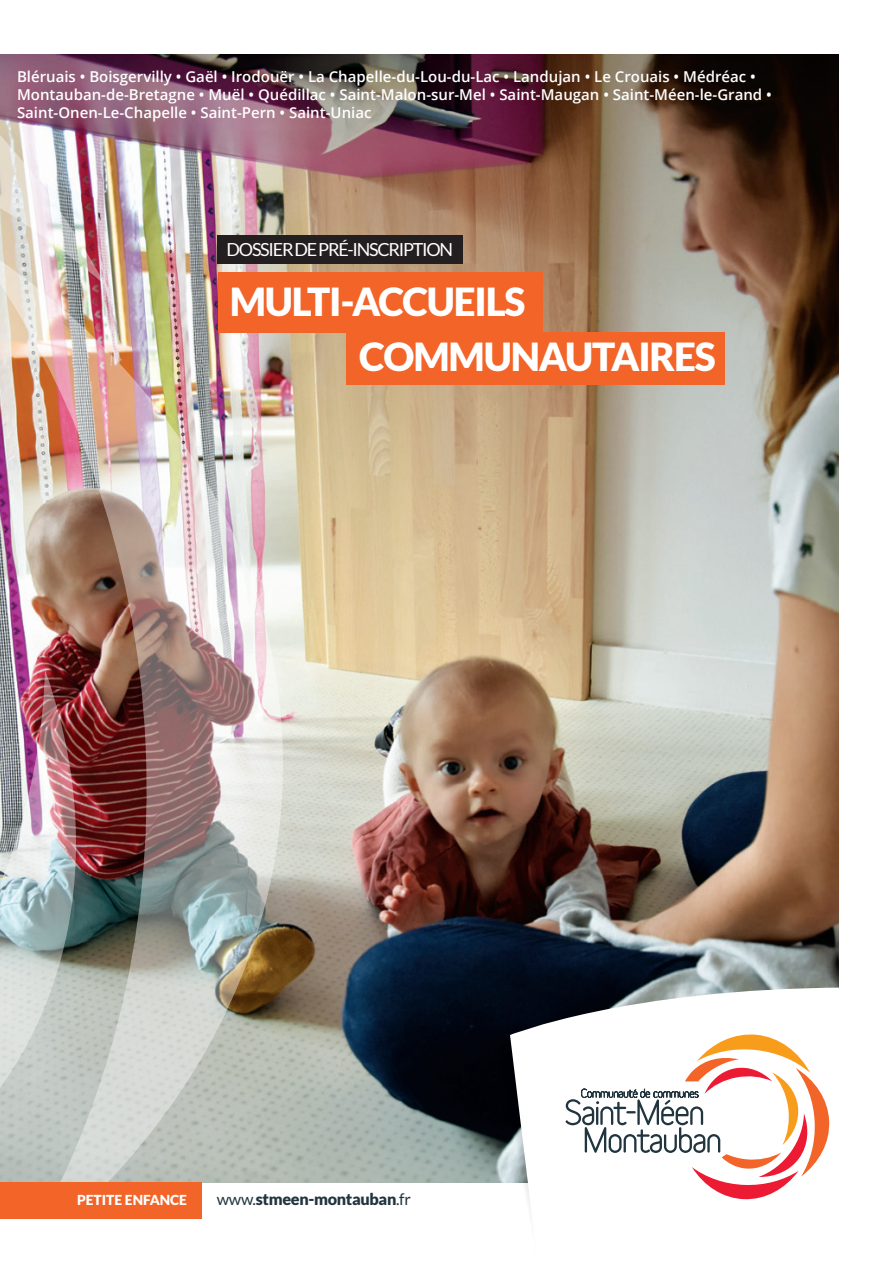
<style>
.page{position:relative;width:893px;height:1263px;background:#fff}
.page>*{position:absolute;margin:0;border:0;box-sizing:border-box;transform-origin:0 0}
.t1{font:900 38.7px "Lato";letter-spacing:-.03em;color:#fff}
.t2{font:18px "Lato";letter-spacing:-.07em;color:#fff}
.t3{font:900 16.2px "Lato";letter-spacing:-.02em;color:#21353f}
.t4{font:600 15px/18px "Open Sans";color:#fff}
.t5{font:900 13.8px "Lato";color:#fff}
.s1{font-weight:400}
</style>
<div class="page">
<img style="left:106px;top:54px;width:733px;height:1128px">
<img style="left:0;top:54px;width:106px;height:186px">
<img style="left:0;top:240px;width:288px;height:979px">
<div style="left:347px;top:332px;width:378px;height:53px;background:#f26428"></div>
<div style="left:218px;top:235px;width:245px;height:29px;background:#231f20"></div>
<div style="left:218px;top:272px;width:324px;height:61px;background:#f26428"></div>
<div style="left:0;top:1182px;width:202px;height:36px;background:#f26428"></div>
<svg style="left:510px;top:987px;width:329px;height:195px"></svg>
<svg style="left:497px;top:1034px;width:332px;height:175px"></svg>
<p class="t4" style="left:17px;top:67px;width:756px">Bléruais • Boisgervilly • Gaël • Irodouër • La Chapelle-du-Lou-du-Lac • Landujan • Le Crouais • Médréac •<br>Montauban-de-Bretagne • Muël • Quédillac • Saint-Malon-sur-Mel • Saint-Maugan • Saint-Méen-le-Grand •</p>
<p class="t4" style="left:17px;top:103px;width:356px">Saint-Onen-Le-Chapelle • Saint-Pern • Saint-Uniac</p>
<p class="t2" style="left:227px;top:239px;width:228px">DOSSIER DE PRÉ-INSCRIPTION</p>
<p class="t1" style="left:230px;top:279px;width:297px">MULTI-ACCUEILS</p>
<p class="t1" style="left:359px;top:334px;width:358px">COMMUNAUTAIRES</p>
<p class="t5" style="left:77px;top:1192px;width:112px">PETITE ENFANCE</p>
<p class="t3" style="left:217px;top:1190px;width:196px"><span class="s1">www.</span>stmeen-montauban<span class="s1">.fr</span></p>
</div>
